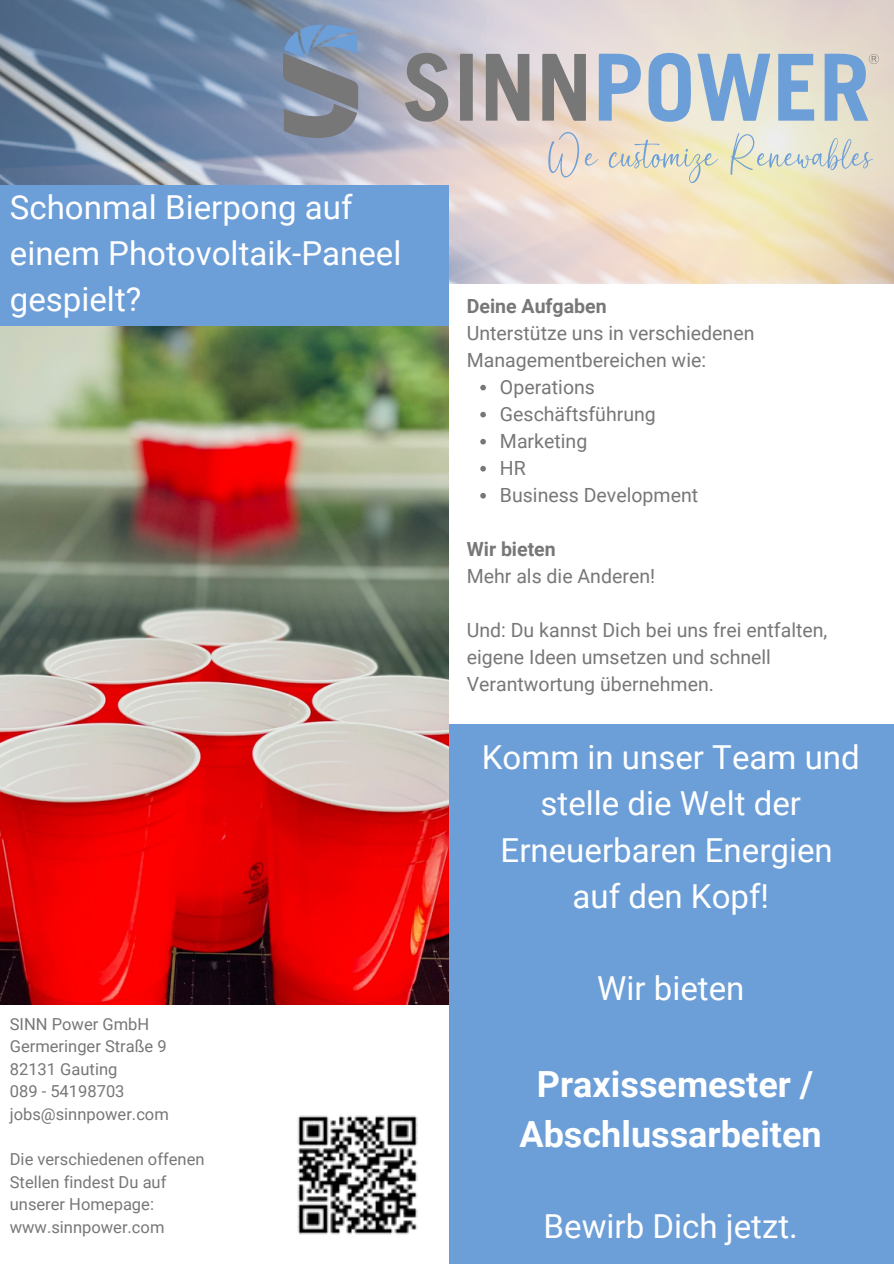
<style>
.page{position:relative;width:894px;height:1264px;background:#fff}
.page>*{position:absolute;margin:0;border:0;box-sizing:border-box;transform-origin:0 0}
.t1{font:700 36px/49.5px "Roboto";color:#fff;text-align:center}
.t2{font:33px/46.2px "Roboto";color:#fff;text-align:center}
.t3{font:19.5px/27px "Roboto";color:#777}
.t4{font:700 19.5px "Roboto";color:#777}
.t5{font:16.5px "Roboto";color:#777}
</style>
<div class="page">
<img style="left:0;top:326px;width:448px;height:678px">
<img style="left:0;top:0;width:893px;height:284px">
<svg style="left:697px;top:54px;width:73px;height:67px"></svg>
<svg style="left:542px;top:54px;width:43px;height:67px"></svg>
<svg style="left:648px;top:53px;width:42px;height:69px"></svg>
<svg style="left:405px;top:53px;width:47px;height:69px"></svg>
<svg style="left:598px;top:54px;width:43px;height:67px"></svg>
<svg style="left:778px;top:54px;width:35px;height:67px"></svg>
<svg style="left:460px;top:54px;width:12px;height:67px"></svg>
<svg style="left:824px;top:54px;width:54px;height:67px"></svg>
<svg style="left:283px;top:25px;width:75px;height:113px"></svg>
<svg style="left:485px;top:54px;width:44px;height:67px"></svg>
<svg style="left:547px;top:131px;width:51px;height:50px"></svg>
<svg style="left:608px;top:139px;width:110px;height:44px"></svg>
<svg style="left:730px;top:133px;width:142px;height:42px"></svg>
<div style="left:448px;top:723px;width:445px;height:540px;background:#6c9ed8"></div>
<div style="left:0;top:185px;width:448px;height:141px;background:#6c9ed8"></div>
<img style="left:297px;top:1115px;width:121px;height:120px">
<svg style="left:480px;top:385px;width:6px;height:5px"></svg>
<svg style="left:480px;top:412px;width:6px;height:5px"></svg>
<svg style="left:480px;top:439px;width:6px;height:5px"></svg>
<svg style="left:480px;top:466px;width:6px;height:5px"></svg>
<svg style="left:480px;top:493px;width:6px;height:5px"></svg>
<p class="t2" style="left:10px;top:185px;width:393px;text-align:left">Schonmal Bierpong auf einem Photovoltaik-Paneel gespielt?</p>
<p class="t5" style="left:10px;top:1014px;width:141px">SINN Power GmbH</p>
<p class="t5" style="left:10px;top:1037px;width:158px">Germeringer Straße 9</p>
<p class="t5" style="left:10px;top:1059px;width:109px">82131 Gauting</p>
<p class="t5" style="left:10px;top:1082px;width:116px">089 - 54198703</p>
<p class="t5" style="left:10px;top:1104px;width:160px">jobs@sinnpower.com</p>
<p class="t5" style="left:10px;top:1149px;width:196px">Die verschiedenen offenen</p>
<p class="t5" style="left:10px;top:1172px;width:158px">Stellen findest Du auf</p>
<p class="t5" style="left:10px;top:1194px;width:146px">unserer Homepage:</p>
<p class="t5" style="left:10px;top:1217px;width:156px">www.sinnpower.com</p>
<p class="t4" style="left:466px;top:294px;width:141px">Deine Aufgaben</p>
<p class="t3" style="left:466px;top:319px;width:289px">Unterstütze uns in verschiedenen<br>Managementbereichen wie:</p>
<p class="t3" style="left:500px;top:373px;width:96px">Operations</p>
<p class="t3" style="left:500px;top:400px;width:157px">Geschäftsführung</p>
<p class="t3" style="left:500px;top:428px;width:89px">Marketing</p>
<p class="t3" style="left:500px;top:455px;width:27px">HR</p>
<p class="t3" style="left:500px;top:482px;width:200px">Business Development</p>
<p class="t4" style="left:466px;top:538px;width:90px">Wir bieten</p>
<p class="t3" style="left:466px;top:563px;width:190px">Mehr als die Anderen!</p>
<p class="t3" style="left:466px;top:617px;width:362px">Und: Du kannst Dich bei uns frei entfalten, eigene Ideen umsetzen und schnell<br>Verantwortung übernehmen.</p>
<p class="t2" style="left:481px;top:735px;width:379px">Komm in unser Team und stelle die Welt der<br>Erneuerbaren Energien</p>
<p class="t2" style="left:572px;top:873px;width:198px">auf den Kopf!</p>
<p class="t2" style="left:597px;top:965px;width:149px">Wir bieten</p>
<p class="t1" style="left:519px;top:1060px;width:304px">Praxissemester /<br>Abschlussarbeiten</p>
<p class="t2" style="left:543px;top:1203px;width:256px">Bewirb Dich jetzt.</p>
</div>
